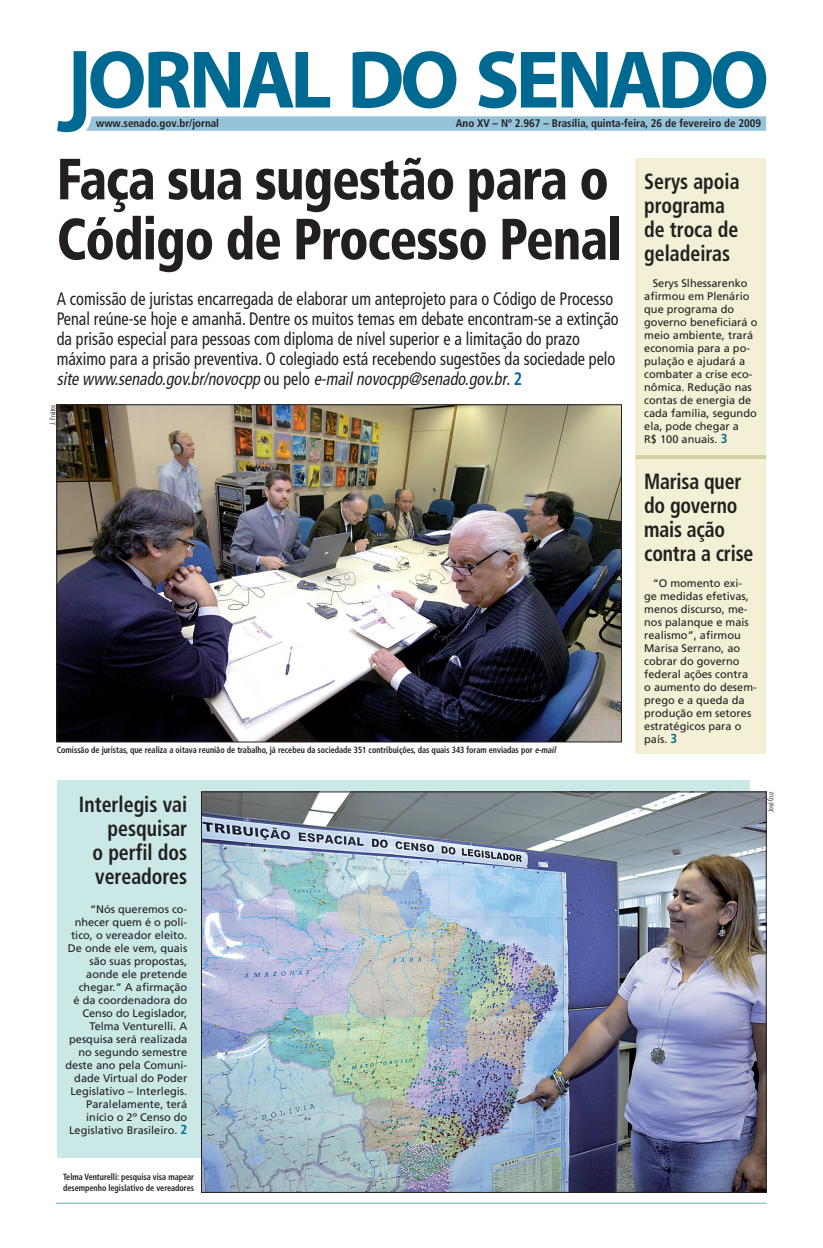
<style>
.page{position:relative;width:823px;height:1248px;background:#fff}
.page>*{position:absolute;margin:0;border:0;box-sizing:border-box;transform-origin:0 0}
.t1{font:900 condensed 58px/60px "Frutiger";letter-spacing:-.02em;color:#231f20;scale:.89 1}
.t2{font:700 condensed 22px/24px "Frutiger";color:#231f20;scale:.9 1}
.t3{font:condensed 18px/20px "Frutiger";color:#231f20;scale:.9 1}
.t4{font:11px/13px "Frutiger";color:#231f20}
.t5{font:700 condensed 11px "Frutiger";color:#231f20}
.t6{font:700 condensed 9px/11px "Frutiger";color:#231f20;scale:.9 1}
.t7{font:300 condensed 8px "Futura BT";color:#231f20}
.s1{font-style:italic}
.s2{font-weight:700;color:#006991}
.s3{font-weight:700;font-stretch:condensed;font-size:13px;color:#006991}
</style>
<div class="page">
<svg style="left:56px;top:1202px;width:709px;height:1px"></svg>
<div style="left:57px;top:780px;width:692px;height:378px;background:#c9e8e6"></div>
<svg style="left:57px;top:51px;width:708px;height:81px"></svg>
<img style="left:203px;top:793px;width:560px;height:397px">
<img style="left:59px;top:406px;width:560px;height:334px">
<div style="left:635px;top:158px;width:130px;height:595px;background:#f3f0d5"></div>
<hr style="left:635px;top:455px;width:130px;height:4px;background:#d4cfa3">
<p class="t5" style="left:96px;top:116px;width:124px">www.senado.gov.br/jornal</p>
<p class="t5" style="left:455px;top:116px;width:307px">Ano XV – Nº 2.967 – Brasília, quinta-feira, 26 de fevereiro de 2009</p>
<h1 class="t1" style="left:57px;top:149px;width:635px">Faça sua sugestão para o<br>Código de Processo Penal</h1>
<p class="t3" style="left:57px;top:289px;width:625px">A comissão de juristas encarregada de elaborar um anteprojeto para o Código de Processo Penal reúne-se hoje e amanhã. Dentre os muitos temas em debate encontram-se a extinção da prisão especial para pessoas com diploma de nível superior e a limitação do prazo máximo para a prisão preventiva. O colegiado está recebendo sugestões da sociedade pelo <span class="s1">site www.senado.gov.br/novocpp</span> o u p e l o <span class="s1">e-mailnovocpp@senado.gov.br</span>. <span class="s2">2</span></p>
<h2 class="t2" style="left:643px;top:169px;width:107px">Serys apoia programa de troca de geladeiras</h2>
<p class="t4" style="left:643px;top:276px;width:115px;text-indent:9px">Serys Slhessarenko afirmou em Plenário que programa do governo beneficiará o meio ambiente, trará economia para a po&shy;pulação e ajudará a combater a crise eco&shy;nômica. Redução nas contas de energia de cada família, segundo ela, pode chegar a<br>R$ 100 anuais. <span class="s3">3</span></p>
<p class="t7" style="left:48px;top:425px;width:21px;rotate:-90deg">J. Freitas</p>
<p class="t6" style="left:57px;top:744px;width:558px">Comissão de juristas, que realiza a oitava reunião de trabalho, já recebeu da sociedade 351 contribuições, das quais 343 foram enviadas por <span class="s1">e-mail</span></p>
<h2 class="t2" style="left:79px;top:792px;width:122px;text-align:right">Interlegis vai pesquisar<br>o perfil dos vereadores</h2>
<p class="t4" style="left:65px;top:902px;width:123px;text-align:right">“Nós queremos co&shy;nhecer quem é o polí&shy;tico, o vereador eleito.<br>De onde ele vem, quais são suas propostas, aonde ele pretende chegar.” A afirmação<br>é da coordenadora do<br>Censo do Legislador,<br>Telma Venturelli. A pesquisa será realizada no segundo semestre deste ano pela Comuni&shy;dade Virtual do Poder<br>Legislativo – Interlegis.<br>Paralelamente, terá início o 2º Censo do<br>Legislativo Brasileiro. <span class="s3">2</span></p>
<p class="t6" style="left:63px;top:1171px;width:147px">Telma Venturelli: pesquisa visa mapear desempenho legislativo de vereadores</p>
<h2 class="t2" style="left:643px;top:469px;width:123px">Marisa quer do governo mais ação contra a crise</h2>
<p class="t4" style="left:643px;top:576px;width:114px;text-indent:9px">“O momento exi&shy;ge medidas efetivas, menos discurso, me&shy;nos palanque e mais realismo”, afirmou<br>Marisa Serrano, ao cobrar do governo federal ações contra o aumento do desem&shy;prego e a queda da produção em setores estratégicos para o país. <span class="s3">3</span></p>
<p class="t7" style="left:765px;top:812px;width:22px;rotate:-90deg">José Cruz</p>
</div>
